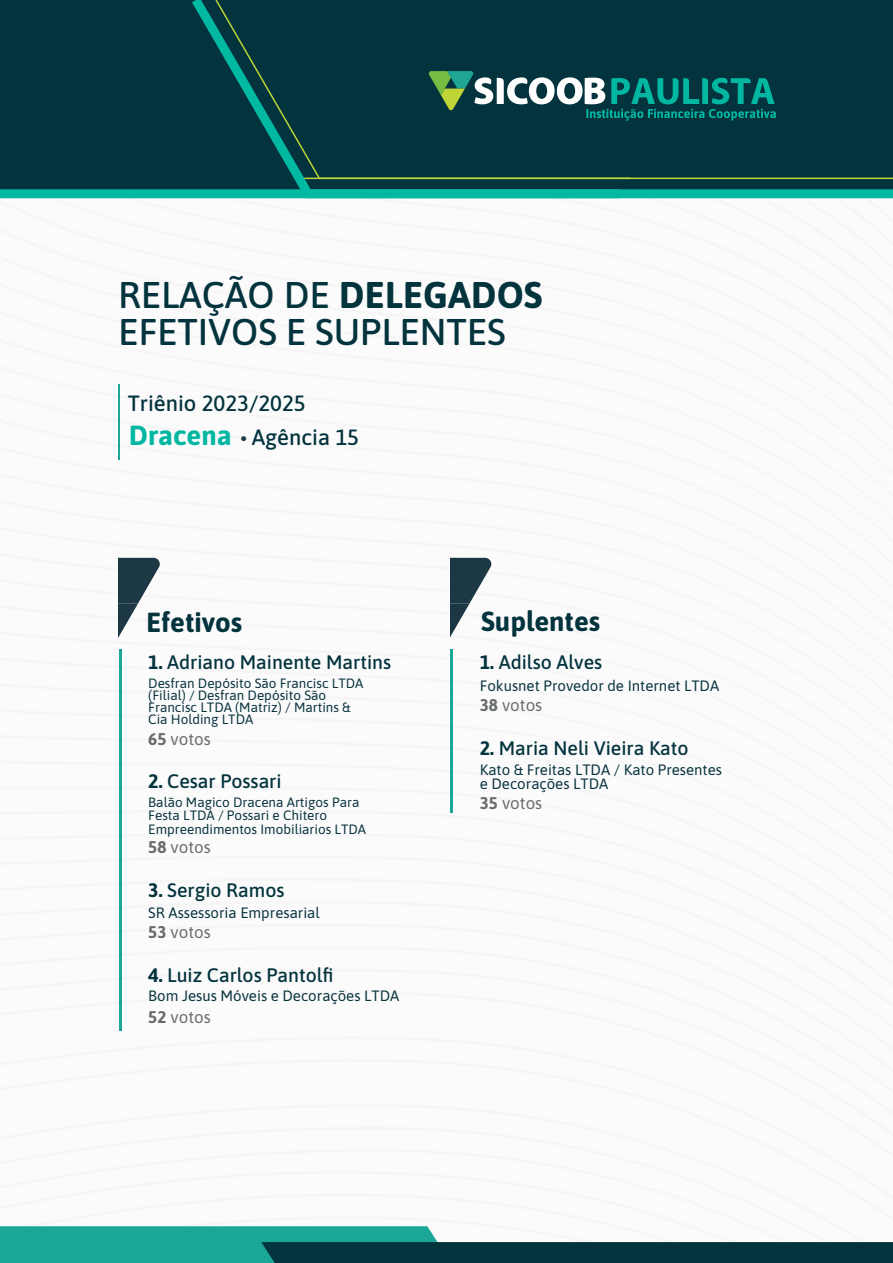
<style>
.page{position:relative;width:893px;height:1263px;background:#fff}
.page>*{position:absolute;margin:0;border:0;box-sizing:border-box;transform-origin:0 0}
.t1{font:500 37.2px/37.2px "Asap";color:#03333d}
.t2{font:700 27.6px "Asap";color:#03333d}
.t3{font:500 22.05px/34.2px "Asap";color:#03333d}
.t4{font:500 19.5px "Asap";color:#03333d}
.t5{font:16.95px "Asap";color:#686c6d}
.t6{font:15px/13.5px "Asap";color:#0a343e}
.t7{font:13.5px/12px "Asap";color:#0a343e}
.s1{font-weight:700}
.s2{font-weight:700;font-size:27.6px;color:#02b7a2}
.s3{font-weight:400;font-size:19.5px;color:#1c3844}
.s4{font-weight:400}
</style>
<div class="page">
<svg style="left:0;top:1226px;width:893px;height:37px"></svg>
<div style="left:0;top:0;width:893px;height:194px;background:#03333d"></div>
<svg style="left:632px;top:77px;width:144px;height:44px"></svg>
<hr style="left:299px;top:178px;width:594px;height:1px;background:#bdd538">
<svg style="left:184px;top:0;width:444px;height:199px"></svg>
<div style="left:0;top:189px;width:893px;height:9px;background:#01b8a3"></div>
<hr style="left:118px;top:384px;width:2px;height:75px;background:#1ba798">
<svg style="left:119px;top:558px;width:41px;height:102px"></svg>
<svg style="left:450px;top:558px;width:41px;height:80px"></svg>
<hr style="left:119px;top:649px;width:2px;height:381px;background:#1ba798">
<hr style="left:450px;top:649px;width:3px;height:163px;background:#1ba798">
<h1 class="t1" style="left:118px;top:274px;width:426px">RELAÇÃO DE <span class="s1">DELEGADOS<br></span>EFETIVOS E SUPLENTES</h1>
<h3 class="t3" style="left:128px;top:385px;width:233px">Triênio 2023/2025<br><span class="s2">Dracena</span> <span class="s3">•</span> Agência 15</h3>
<h2 class="t2" style="left:146px;top:603px;width:98px">Efetivos</h2>
<h3 class="t4" style="left:148px;top:649px;width:244px"><span class="s4">1.</span> Adriano Mainente Martins</h3>
<p class="t7" style="left:148px;top:676px;width:217px">Desfran Depósito São Francisc LTDA (Filial) / Desfran Depósito São<br>Francisc LTDA (Matriz) / Martins &amp;<br>Cia Holding LTDA</p>
<p class="t5" style="left:148px;top:727px;width:64px"><span class="s1">65</span> votos</p>
<h3 class="t4" style="left:148px;top:768px;width:135px"><span class="s4">2.</span> Cesar Possari</h3>
<p class="t7" style="left:148px;top:795px;width:219px;line-height:13.5px">Balão Magico Dracena Artigos Para<br>Festa LTDA / Possari e Chitero<br>Empreendimentos Imobiliarios LTDA</p>
<p class="t5" style="left:148px;top:835px;width:64px"><span class="s1">58</span> votos</p>
<h3 class="t4" style="left:148px;top:876px;width:138px"><span class="s4">3.</span> Sergio Ramos</h3>
<p class="t5" style="left:148px;top:920px;width:64px"><span class="s1">53</span> votos</p>
<h3 class="t4" style="left:148px;top:961px;width:187px"><span class="s4">4.</span> Luiz Carlos Pantolfi</h3>
<p class="t5" style="left:148px;top:1006px;width:64px"><span class="s1">52</span> votos</p>
<p class="t6" style="left:148px;top:905px;width:173px">SR Assessoria Empresarial</p>
<p class="t6" style="left:148px;top:988px;width:252px">Bom Jesus Móveis e Decorações LTDA</p>
<h2 class="t2" style="left:481px;top:603px;width:121px">Suplentes</h2>
<h3 class="t4" style="left:480px;top:649px;width:124px"><span class="s4">1.</span> Adilso Alves</h3>
<p class="t5" style="left:480px;top:693px;width:64px"><span class="s1">38</span> votos</p>
<h3 class="t4" style="left:480px;top:734px;width:210px"><span class="s4">2.</span> Maria Neli Vieira Kato</h3>
<p class="t6" style="left:480px;top:678px;width:241px">Fokusnet Provedor de Internet LTDA</p>
<p class="t6" style="left:480px;top:763px;width:244px">Kato &amp; Freitas LTDA / Kato Presentes e Decorações LTDA</p>
<p class="t5" style="left:480px;top:792px;width:64px"><span class="s1">35</span> votos</p>
</div>
